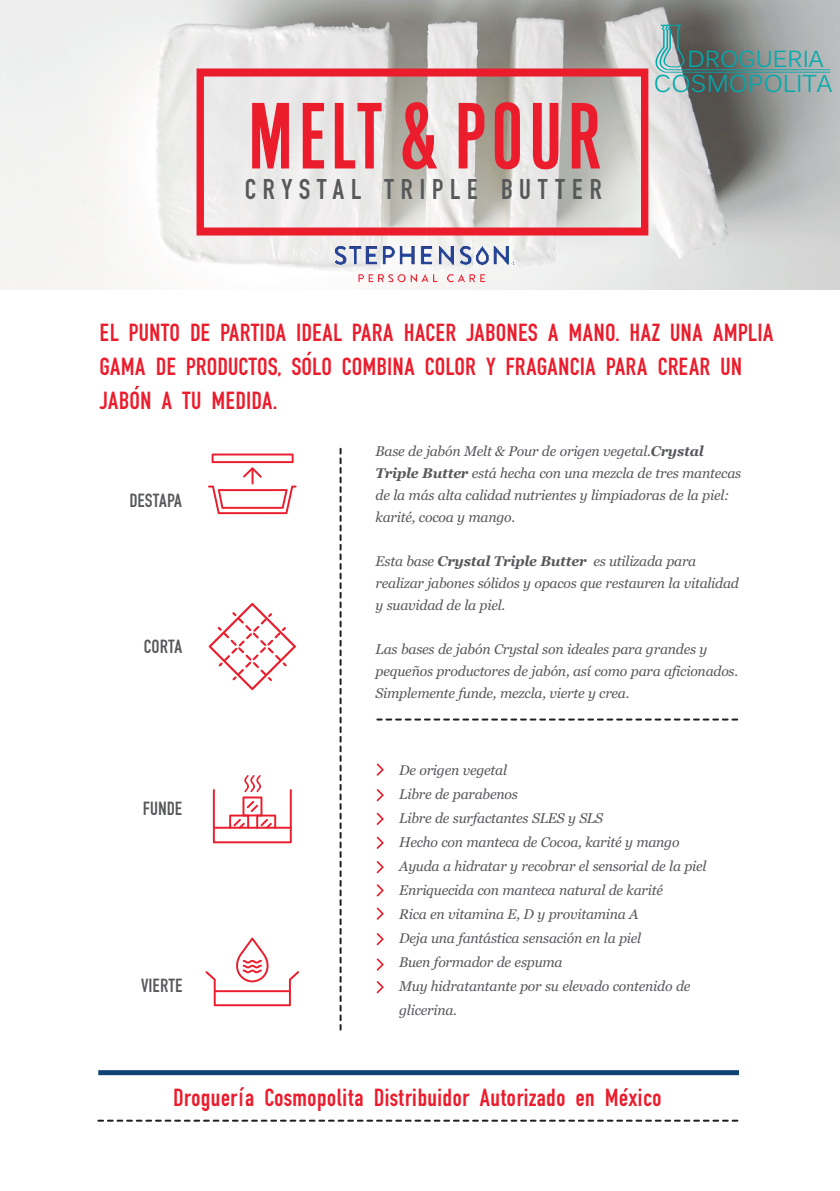
<style>
.page{position:relative;width:840px;height:1191px;background:#fff}
.page>*{position:absolute;margin:0;border:0;box-sizing:border-box;transform-origin:0 0}
.t1{font:90px "Alpin Gothic CG No 1";letter-spacing:.06em;color:#eb1c2c}
.t2{font:30px "DIN1451 EF Eng Neu";letter-spacing:.21em;color:#57585a}
.t3{font:26px/34px "DIN1451 EF Eng Neu";letter-spacing:.005em;color:#eb1c2c}
.t4{font:24px "Kalinga";color:#00aaad}
.t5{font:23px "Kalinga";color:#00aaad}
.t6{font:20px "DIN1451 EF Eng Neu";color:#57585a}
.t7{font:italic 14px/24px "Georgia";letter-spacing:-.015em;color:#57585a}
.s1{font-weight:700}
.s2{font-family:"Arial"}
</style>
<div class="page">
<img style="left:0;top:1px;width:839px;height:288px">
<div style="left:98px;top:1070px;width:640px;height:5px;background:#114276"></div>
<svg style="left:98px;top:1119px;width:640px;height:2px"></svg>
<svg style="left:339px;top:449px;width:2px;height:580px"></svg>
<svg style="left:196px;top:68px;width:452px;height:167px;background:#dbc2c1"></svg>
<svg style="left:376px;top:763px;width:7px;height:12px"></svg>
<svg style="left:376px;top:836px;width:7px;height:13px"></svg>
<svg style="left:376px;top:789px;width:7px;height:12px"></svg>
<svg style="left:376px;top:861px;width:7px;height:12px"></svg>
<svg style="left:208px;top:603px;width:88px;height:87px"></svg>
<svg style="left:213px;top:775px;width:78px;height:68px"></svg>
<hr style="left:213px;top:826px;width:78px;height:2px;background:#eb1c2c">
<svg style="left:205px;top:937px;width:94px;height:69px"></svg>
<svg style="left:208px;top:453px;width:88px;height:61px"></svg>
<svg style="left:377px;top:718px;width:359px;height:2px"></svg>
<svg style="left:376px;top:907px;width:7px;height:12px"></svg>
<svg style="left:376px;top:812px;width:7px;height:13px"></svg>
<svg style="left:376px;top:958px;width:7px;height:12px"></svg>
<svg style="left:376px;top:981px;width:7px;height:12px"></svg>
<svg style="left:376px;top:884px;width:7px;height:12px"></svg>
<svg style="left:376px;top:933px;width:7px;height:12px"></svg>
<svg style="left:648px;top:25px;width:181px;height:48px;background:#879391"></svg>
<img style="left:335px;top:247px;width:179px;height:36px">
<h1 class="t1" style="left:248px;top:103px;width:354px">MELT &amp; POUR</h1>
<h2 class="t2" style="left:244px;top:175px;width:358px">CRYSTAL TRIPLE BUTTER</h2>
<h3 class="t5" style="left:687px;top:44px;width:138px">DROGUERIA</h3>
<h3 class="t4" style="left:653px;top:68px;width:180px">COSMOPOLITA</h3>
<h3 class="t3" style="left:100px;top:316px;width:675px">EL PUNTO DE PARTIDA IDEAL PARA HACER JABONES A MANO. HAZ UNA AMPLIA<br>GAMA DE PRODUCTOS, SOLO COMBINA COLOR Y FRAGANCIA PARA CREAR UN<br>JABON A TU MEDIDA.</h3>
<h3 class="t6" style="left:129px;top:490px;width:54px">DESTAPA</h3>
<h3 class="t6" style="left:144px;top:637px;width:40px">CORTA</h3>
<h3 class="t6" style="left:143px;top:798px;width:41px">FUNDE</h3>
<h3 class="t6" style="left:141px;top:976px;width:43px">VIERTE</h3>
<p class="t7" style="left:375px;top:441px;width:367px;line-height:22px">Base de jabón Melt &amp; Pour de origen vegetal. <span class="s1">Crystal Triple Butter</span> está hecha con una mezcla de tres mantecas de la más alta calidad nutrientes y limpiadoras de la piel: karité, cocoa y mango.</p>
<p class="t7" style="left:375px;top:551px;width:364px;line-height:22px">Esta base <span class="s1">Crystal Triple Butter</span> es utilizada para realizar jabones sólidos y opacos que restauren la vitalidad y suavidad de la piel.</p>
<p class="t7" style="left:375px;top:639px;width:364px;line-height:22px">Las bases de jabón Crystal son ideales para grandes y pequeños productores de jabón, así como para aficionados.<br>Simplemente funde, mezcla, vierte y crea.</p>
<p class="t7" style="left:399px;top:759px;width:309px">De origen vegetal<br>Libre de parabenos<br>Libre de surfactantes SLES y SLS<br>Hecho con manteca de Cocoa, karité y mango<br>Ayuda a hidratar y recobrar el sensorial de la piel<br>Enriquecida con manteca natural de karité<br>Rica en vitamina E, D y provitamina A<br>Deja una fantástica sensación en la piel<br>Buen formador de espuma<br>Muy hidratantante por su elevado contenido de glicerina.</p>
<h3 class="t3" style="left:173px;top:1081px;width:489px">Droguer<span class="s2">í</span>a Cosmopolita Distribuidor Autorizado en Mexico</h3>
</div>
